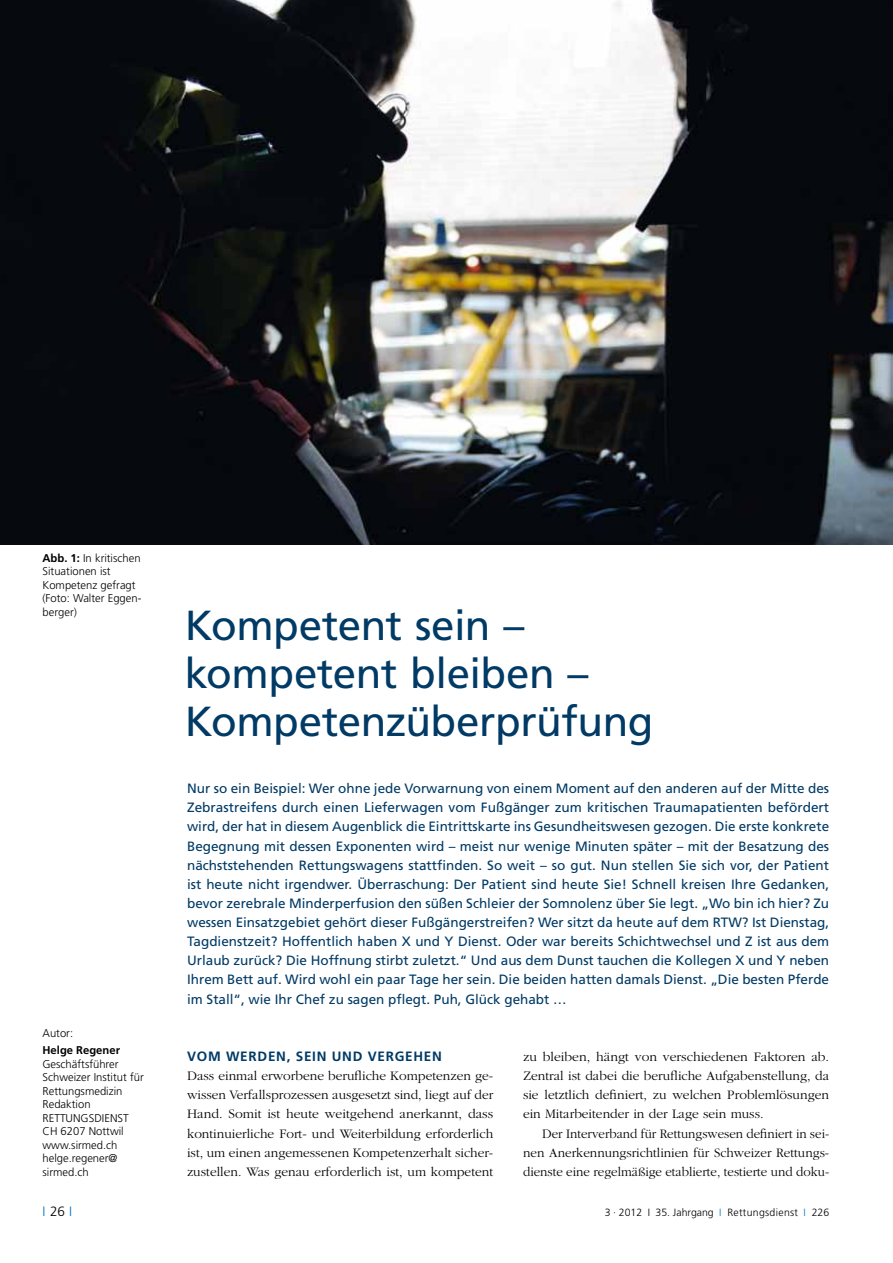
<style>
.page{position:relative;width:893px;height:1263px;background:#fff}
.page>*{position:absolute;margin:0;border:0;box-sizing:border-box;transform-origin:0 0}
.t1{font:42px/48px "Frutiger";letter-spacing:-.01em;color:#003a65}
.t2{font:13.5px/19.2px "Frutiger";color:#003a65;text-align:justify}
.t3{font:300 13.5px/19.2px "Garamond";color:#000;text-align:justify}
.t4{font:300 13.5px/19.2px "Garamond";color:#000;text-align:justify;scale:.96 1}
.t5{font:700 13.5px "Frutiger";letter-spacing:.055em;color:#003a65}
.t6{font:300 13.5px "Frutiger";color:#0076bd}
.t7{font:300 11.25px/13.5px "Frutiger";color:#000}
.t8{font:700 11.25px "Frutiger";color:#000}
.t9{font:300 10.5px "Frutiger";letter-spacing:.015em;color:#000}
.s1{font-weight:700}
.s2{color:#000}
.s3{color:#0076bd}
</style>
<div class="page">
<img style="left:0;top:0;width:893px;height:544px">
<p class="t7" style="left:43px;top:551px;width:100px"><span class="s1">ABB. 1:</span> In kritischen<br>Situationen ist<br>Kompetenz gefragt (Foto: Walter Eggen&shy;berger)</p>
<p class="t7" style="left:43px;top:1026px;width:32px">Autor:</p>
<p class="t8" style="left:43px;top:1044px;width:79px">HELGE REGENER</p>
<p class="t7" style="left:43px;top:1057px;width:103px">Geschäftsführer<br>Schweizer Institut für<br>Rettungsmedizin<br>Redaktion<br>RETTUNGSDIENST<br>CH 6207 Nottwil www.sirmed.ch helge.regener@ sirmed.ch</p>
<p class="t6" style="left:43px;top:1204px;width:31px">I <span class="s2">26</span> I</p>
<h1 class="t1" style="left:185px;top:601px;width:470px">Kompetent sein – kompetent bleiben –<br>Kompetenzüberprüfung</h1>
<p class="t2" style="left:187px;top:779px;width:644px">Nur so ein Beispiel: Wer ohne jede Vorwarnung von einem Moment auf den anderen auf der Mitte des Zebrastreifens durch einen Lieferwagen vom Fußgänger zum kritischen Traumapatienten befördert wird, der hat in diesem Augenblick die Eintrittskarte ins Gesundheitswesen gezogen. Die erste konkrete Begegnung mit dessen Exponenten wird – meist nur wenige Minuten später – mit der Besatzung des nächststehenden Rettungswagens stattfinden. So weit – so gut. Nun stellen Sie sich vor, der Patient ist heute nicht irgendwer. Überraschung: Der Patient sind heute Sie! Schnell kreisen Ihre Gedanken, bevor zerebrale Minderperfusion den süßen Schleier der Somnolenz über Sie legt. „Wo bin ich hier? Zu wessen Einsatzgebiet gehört dieser Fußgängerstreifen? Wer sitzt da heute auf dem RTW? Ist Dienstag, Tagdienstzeit? Hoffentlich haben X und Y Dienst. Oder war bereits Schichtwechsel und Z ist aus dem Urlaub zurück? Die Hoffnung stirbt zuletzt.“ Und aus dem Dunst tauchen die Kollegen X und Y neben Ihrem Bett auf. Wird wohl ein paar Tage her sein. Die beiden hatten damals Dienst. „Die besten Pferde im Stall“, wie Ihr Chef zu sagen pflegt. Puh, Glück gehabt …</p>
<p class="t5" style="left:187px;top:1048px;width:256px">VOM WERDEN, SEIN UND VERGEH EN</p>
<p class="t3" style="left:187px;top:1066px;width:308px">Dass einmal erworbene berufliche Kompetenzen ge&shy;wissen Verfallsprozessen ausgesetzt sind, liegt auf der Hand. Somit ist heute weitgehend anerkannt, dass kontinuierliche Fort- und Weiterbildung erforderlich ist, um einen angemessenen Kompetenzerhalt sicher&shy;zustellen. Was genau erforderlich ist, um kompetent</p>
<p class="t3" style="left:523px;top:1047px;width:308px">zu bleiben, hängt von verschiedenen Faktoren ab.<br>Zentral ist dabei die berufliche Aufgabenstellung, da sie letztlich definiert, zu welchen Problemlösungen ein Mitarbeitender in der Lage sein muss.</p>
<p class="t4" style="left:523px;top:1124px;width:320px;text-indent:19px">Der Interverband für Rettungswesen definiert in sei&shy;nen Anerkennungsrichtlinien für Schweizer Rettungs&shy;dienste eine regelmäßige etablierte, testierte und doku-</p>
<p class="t9" style="left:605px;top:1207px;width:226px">3 · 2012 I 35. Jahrgang <span class="s3">I</span> Rettungsdienst <span class="s3">I</span> 226</p>
</div>
